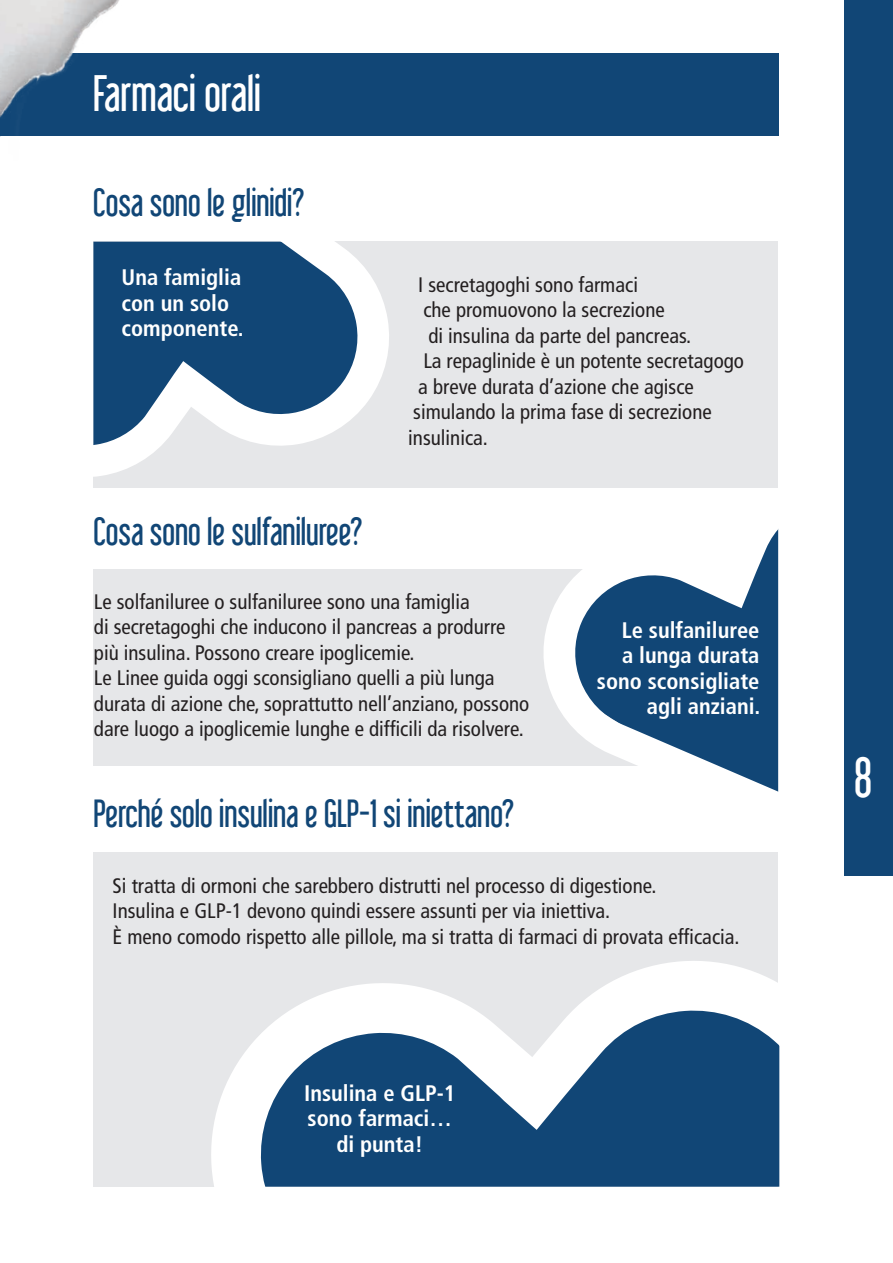
<style>
.page{position:relative;width:893px;height:1263px;background:#fff}
.page>*{position:absolute;margin:0;border:0;box-sizing:border-box;transform-origin:0 0}
.t1{font:49.5px "Libel Suit";color:#fff}
.t2{font:45px "Libel Suit";color:#fff}
.t3{font:34.5px "Libel Suit";color:#114676}
.t4{font:700 condensed 22.5px/25.5px "Frutiger";color:#fff}
.t5{font:condensed 21px/25.5px "Frutiger";color:#231f20}
</style>
<div class="page">
<div style="left:93px;top:241px;width:685px;height:247px;background:#e6e7e9"></div>
<div style="left:94px;top:569px;width:653px;height:197px;background:#e6e7e9"></div>
<div style="left:0;top:54px;width:778px;height:82px;background:#114676"></div>
<svg style="left:93px;top:242px;width:296px;height:235px"></svg>
<svg style="left:543px;top:529px;width:235px;height:263px;fill:#114676"></svg>
<img style="left:0;top:0;width:166px;height:414px">
<div style="left:93px;top:852px;width:685px;height:334px;background:#e6e7e9"></div>
<svg style="left:208px;top:961px;width:571px;height:226px;fill:#114676"></svg>
<div style="left:844px;top:0;width:49px;height:875px;background:#114676"></div>
<h2 class="t2" style="left:93px;top:66px;width:169px">Farmaci orali</h2>
<h3 class="t3" style="left:93px;top:182px;width:212px">Cosa sono le glinidi?</h3>
<p class="t4" style="left:122px;top:265px;width:124px">Una famiglia con un solo componente.</p>
<h3 class="t3" style="left:93px;top:511px;width:270px">Cosa sono le sulfaniluree?</h3>
<p class="t5" style="left:418px;top:272px;width:221px">I secretagoghi sono farmaci</p>
<p class="t5" style="left:423px;top:297px;width:243px">che promuovono la secrezione</p>
<p class="t5" style="left:428px;top:323px;width:264px">di insulina da parte del pancreas.</p>
<p class="t5" style="left:423px;top:348px;width:322px">La repaglinide è un potente secretagogo</p>
<p class="t5" style="left:418px;top:374px;width:277px">a breve durata d’azione che agisce</p>
<p class="t5" style="left:413px;top:399px;width:300px">simulando la prima fase di secrezione</p>
<p class="t5" style="left:408px;top:425px;width:81px">insulinica.</p>
<p class="t5" style="left:94px;top:589px;width:437px">Le solfaniluree o sulfaniluree sono una famiglia<br>di secretagoghi che inducono il pancreas a produrre più insulina. Possono creare ipoglicemie.<br>Le Linee guida oggi sconsigliano quelli a più lunga durata di azione che, soprattutto nell’anziano, possono dare luogo a ipoglicemie lunghe e difficili da risolvere.</p>
<h3 class="t3" style="left:93px;top:793px;width:422px">Perché solo insulina e GLP-1 si iniettano?</h3>
<p class="t4" style="left:597px;top:617px;width:165px;text-align:right">Le sulfaniluree<br>a lunga durata sono sconsigliate agli anziani.</p>
<p class="t5" style="left:113px;top:873px;width:628px">Si tratta di ormoni che sarebbero distrutti nel processo di digestione.<br>Insulina e GLP-1 devono quindi essere assunti per via iniettiva.<br>È meno comodo rispetto alle pillole, ma si tratta di farmaci di provata efficacia.</p>
<p class="t4" style="left:304px;top:1080px;width:153px;text-align:center">Insulina e GLP-1 sono farmaci… di punta!</p>
<h1 class="t1" style="left:854px;top:748px;width:20px">8</h1>
</div>
